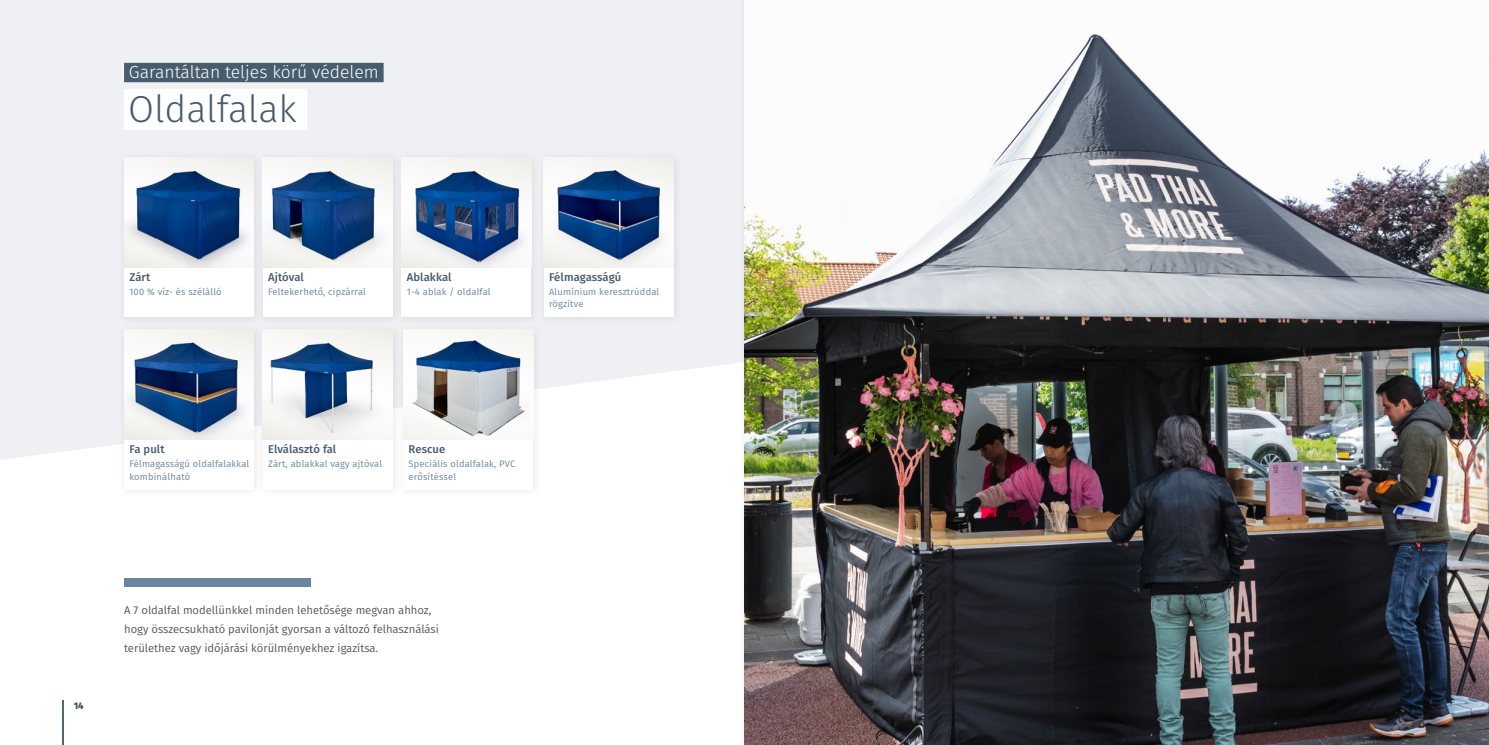
<style>
.page{position:relative;width:1489px;height:745px;background:#fff}
.page>*{position:absolute;margin:0;border:0;box-sizing:border-box;transform-origin:0 0}
.t1{font:300 37.5px "Fira Sans";letter-spacing:-.005em;color:#475c6d}
.t2{font:300 17.5px "Fira Sans";color:#fff}
.t3{font:11.25px/18.8px "Fira Sans";color:#575756}
.t4{font:500 11.25px "Fira Sans";color:#475c6d}
.t5{font:9.38px/12.5px "Fira Sans";letter-spacing:.02em;color:#6986a0}
.t6{font:900 9.38px "Fira Sans";color:#475c6d}
</style>
<div class="page">
<svg style="left:0;top:0;width:738px;height:460px;fill:#eff0f3"></svg>
<div style="left:124px;top:63px;width:259px;height:19px;background:#475c6d"></div>
<div style="left:124px;top:89px;width:183px;height:41px;background:#fff"></div>
<div style="left:537px;top:151px;width:146px;height:174px;background:#1d1d1b;opacity:.1"></div>
<div style="left:543px;top:157px;width:130px;height:159px;background:#fff"></div>
<div style="left:117px;top:323px;width:146px;height:175px;background:#1d1d1b;opacity:.1"></div>
<div style="left:124px;top:330px;width:130px;height:159px;background:#fff"></div>
<div style="left:396px;top:323px;width:146px;height:175px;background:#1d1d1b;opacity:.1"></div>
<div style="left:403px;top:330px;width:130px;height:159px;background:#fff"></div>
<div style="left:256px;top:323px;width:146px;height:175px;background:#1d1d1b;opacity:.1"></div>
<div style="left:263px;top:330px;width:129px;height:159px;background:#fff"></div>
<img style="left:543px;top:157px;width:130px;height:110px">
<img style="left:124px;top:330px;width:130px;height:109px">
<img style="left:403px;top:330px;width:130px;height:109px">
<img style="left:263px;top:330px;width:129px;height:109px">
<div style="left:117px;top:151px;width:146px;height:174px;background:#eaebee"></div>
<div style="left:124px;top:157px;width:130px;height:159px;background:#fff"></div>
<div style="left:256px;top:151px;width:146px;height:174px;background:#1d1d1b;opacity:.1"></div>
<div style="left:263px;top:157px;width:129px;height:159px;background:#fff"></div>
<div style="left:395px;top:151px;width:146px;height:174px;background:#eaebed"></div>
<div style="left:401px;top:157px;width:130px;height:159px;background:#fff"></div>
<img style="left:124px;top:157px;width:130px;height:110px">
<img style="left:263px;top:157px;width:129px;height:110px">
<img style="left:401px;top:157px;width:130px;height:110px">
<div style="left:124px;top:578px;width:186px;height:8px;background:#6986a0"></div>
<img style="left:744px;top:34px;width:744px;height:710px">
<hr style="left:62px;top:699px;width:2px;height:45px;background:#475c6d">
<h2 class="t2" style="left:129px;top:60px;width:251px">Garantáltan teljes körű védelem</h2>
<h1 class="t1" style="left:128px;top:82px;width:170px">Oldalfalak</h1>
<p class="t4" style="left:129px;top:267px;width:22px">Zárt</p>
<p class="t5" style="left:129px;top:285px;width:94px">100 % víz- és szélálló</p>
<p class="t4" style="left:268px;top:267px;width:37px">Ajtóval</p>
<p class="t5" style="left:268px;top:285px;width:99px">Feltekerhető, cipzárral</p>
<p class="t4" style="left:407px;top:267px;width:46px">Ablakkal</p>
<p class="t5" style="left:407px;top:285px;width:85px">1-4 ablak / oldalfal</p>
<p class="t4" style="left:549px;top:267px;width:74px">Félmagasságú</p>
<p class="t5" style="left:549px;top:285px;width:112px">Alumínium keresztrúddal rögzítve</p>
<p class="t4" style="left:129px;top:440px;width:37px">Fa pult</p>
<p class="t5" style="left:129px;top:457px;width:121px">Félmagasságú oldalfalakkal kombinálható</p>
<p class="t4" style="left:268px;top:440px;width:70px">Elválasztó fal</p>
<p class="t5" style="left:268px;top:457px;width:115px">Zárt, ablakkal vagy ajtóval</p>
<p class="t4" style="left:408px;top:440px;width:38px">Rescue</p>
<p class="t5" style="left:408px;top:457px;width:108px">Speciális oldalfalak, PVC erősítéssel</p>
<p class="t6" style="left:74px;top:696px;width:12px">14</p>
<p class="t3" style="left:124px;top:600px;width:316px">A 7 oldalfal modellünkkel minden lehetősége megvan ahhoz, hogy összecsukható pavilonját gyorsan a változó felhasználási területhez vagy időjárási körülményekhez igazítsa.</p>
</div>
